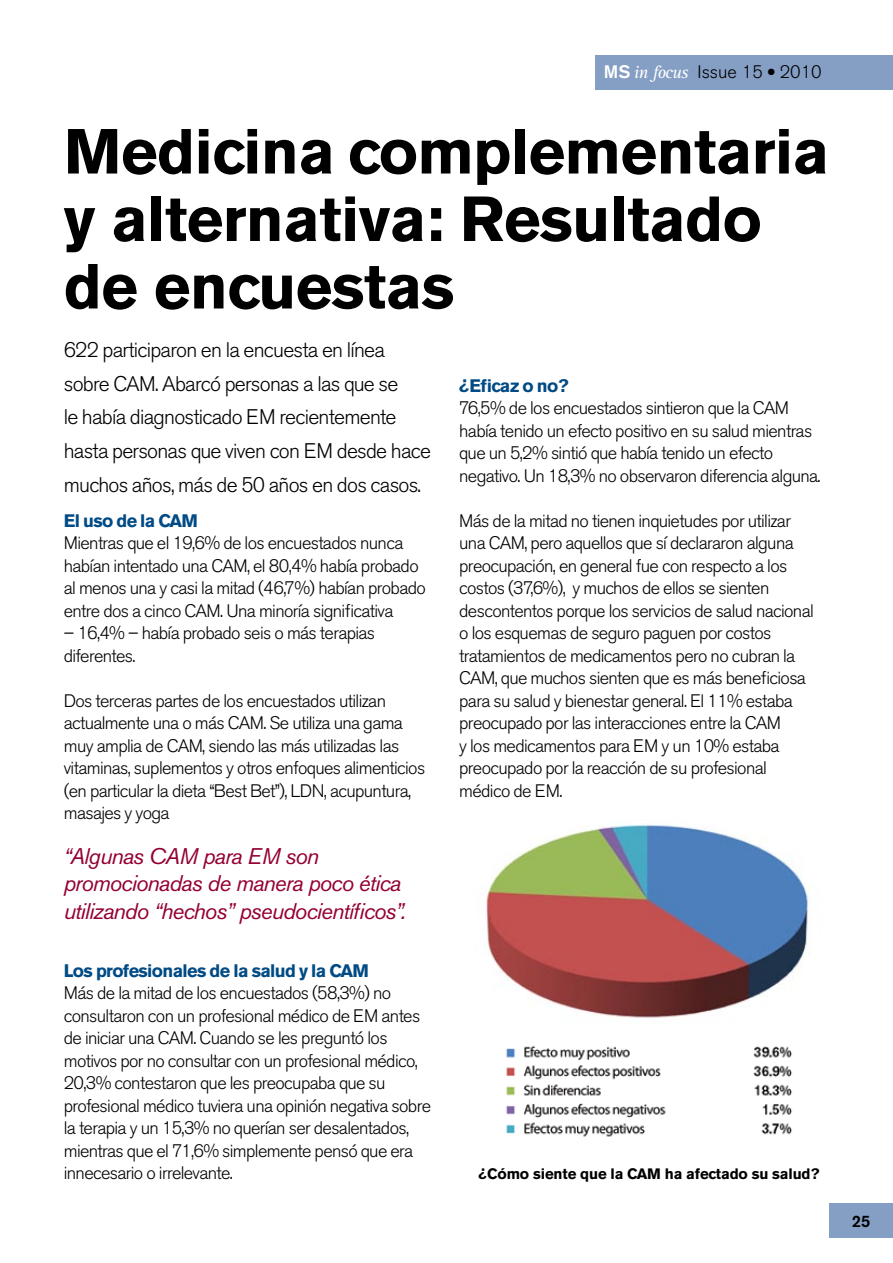
<style>
.page{position:relative;width:893px;height:1263px;background:#fff}
.page>*{position:absolute;margin:0;border:0;box-sizing:border-box;transform-origin:0 0}
.t1{font:700 63px/67.5px "Akzidenz Grotesk BE";letter-spacing:-.01em;color:#000}
.t2{font:italic 22.5px/27.8px "Akzidenz Grotesk BE";letter-spacing:-.035em;color:#940031}
.t3{font:300 21px/33.8px "Akzidenz Grotesk BE";letter-spacing:-.035em;color:#000}
.t4{font:300 18px/22.5px "Akzidenz Grotesk BE";letter-spacing:-.035em;color:#000}
.t5{font:700 18px "Akzidenz Grotesk BE";letter-spacing:-.035em;color:#004b85}
.t6{font:300 18px "Akzidenz Grotesk BE";color:#000}
.t7{font:500 16.5px "Akzidenz Grotesk BE";color:#000}
.t8{font:700 15px "Akzidenz Grotesk BE";letter-spacing:-.01em;color:#000}
.s1{font-weight:500;color:#fff}
.s2{font-family:"Rotis Serif";font-weight:400;font-style:italic;color:#fff}
</style>
<div class="page">
<img style="left:486px;top:824px;width:323px;height:194px">
<img style="left:506px;top:1045px;width:286px;height:92px">
<div style="left:829px;top:1203px;width:64px;height:34px;background:#859ec4"></div>
<div style="left:595px;top:55px;width:298px;height:34px;background:#859ec4"></div>
<p class="t6" style="left:604px;top:62px;width:219px"><span class="s1">MS</span> <span class="s2">in focus</span> Issue 15 ● 2010</p>
<h1 class="t1" style="left:64px;top:118px;width:767px">Medicina complementaria y alternativa: Resultado de encuestas</h1>
<p class="t3" style="left:64px;top:333px;width:369px">622 participaron en la encuesta en línea sobre CAM. Abarcó personas a las que se<br>le había diagnosticado EM recientemente hasta personas que viven con EM desde hace muchos años, más de 50 años en dos casos.</p>
<p class="t5" style="left:459px;top:375px;width:111px">¿Eficaz o no?</p>
<p class="t4" style="left:459px;top:397px;width:363px">76,5% de los encuestados sintieron que la CAM había tenido un efecto positivo en su salud mientras que un 5,2% sintió que había tenido un efecto negativo. Un 18,3% no observaron diferencia alguna.</p>
<p class="t4" style="left:459px;top:509px;width:356px">Más de la mitad no tienen inquietudes por utilizar una CAM, pero aquellos que sí declararon alguna preocupación, en general fue con respecto a los costos (37,6%), y muchos de ellos se sienten descontentos porque los servicios de salud nacional o los esquemas de seguro paguen por costos tratamientos de medicamentos pero no cubran la CAM, que muchos sienten que es más beneficiosa para su salud y bienestar general. El 11% estaba preocupado por las interacciones entre la CAM<br>y los medicamentos para EM y un 10% estaba preocupado por la reacción de su profesional médico de EM.</p>
<p class="t5" style="left:64px;top:510px;width:136px">El uso de la CAM</p>
<p class="t4" style="left:64px;top:532px;width:364px">Mientras que el 19,6% de los encuestados nunca habían intentado una CAM, el 80,4% había probado al menos una y casi la mitad (46,7%) habían probado entre dos a cinco CAM. Una minoría significativa</p>
<p class="t4" style="left:64px;top:622px;width:313px">– 16,4% – había probado seis o más terapias diferentes.</p>
<p class="t4" style="left:64px;top:689px;width:363px">Dos terceras partes de los encuestados utilizan actualmente una o más CAM. Se utiliza una gama muy amplia de CAM, siendo las más utilizadas las vitaminas, suplementos y otros enfoques alimenticios (en particular la dieta “Best Bet”), LDN, acupuntura, masajes y yoga</p>
<p class="t2" style="left:64px;top:842px;width:344px">“Algunas CAM para EM son promocionadas de manera poco ética utilizando “hechos” pseudocientíficos”.</p>
<p class="t5" style="left:64px;top:960px;width:307px">Los profesionales de la salud y la CAM</p>
<p class="t4" style="left:64px;top:982px;width:369px">Más de la mitad de los encuestados (58,3%) no consultaron con un profesional médico de EM antes de iniciar una CAM. Cuando se les preguntó los motivos por no consultar con un profesional médico, 20,3% contestaron que les preocupaba que su profesional médico tuviera una opinión negativa sobre la terapia y un 15,3% no querían ser desalentados, mientras que el 71,6% simplemente pensó que era innecesario o irrelevante.</p>
<p class="t8" style="left:478px;top:1165px;width:343px">¿Cómo siente que la CAM ha afectado su salud?</p>
<p class="t7" style="left:852px;top:1211px;width:20px">25</p>
</div>
